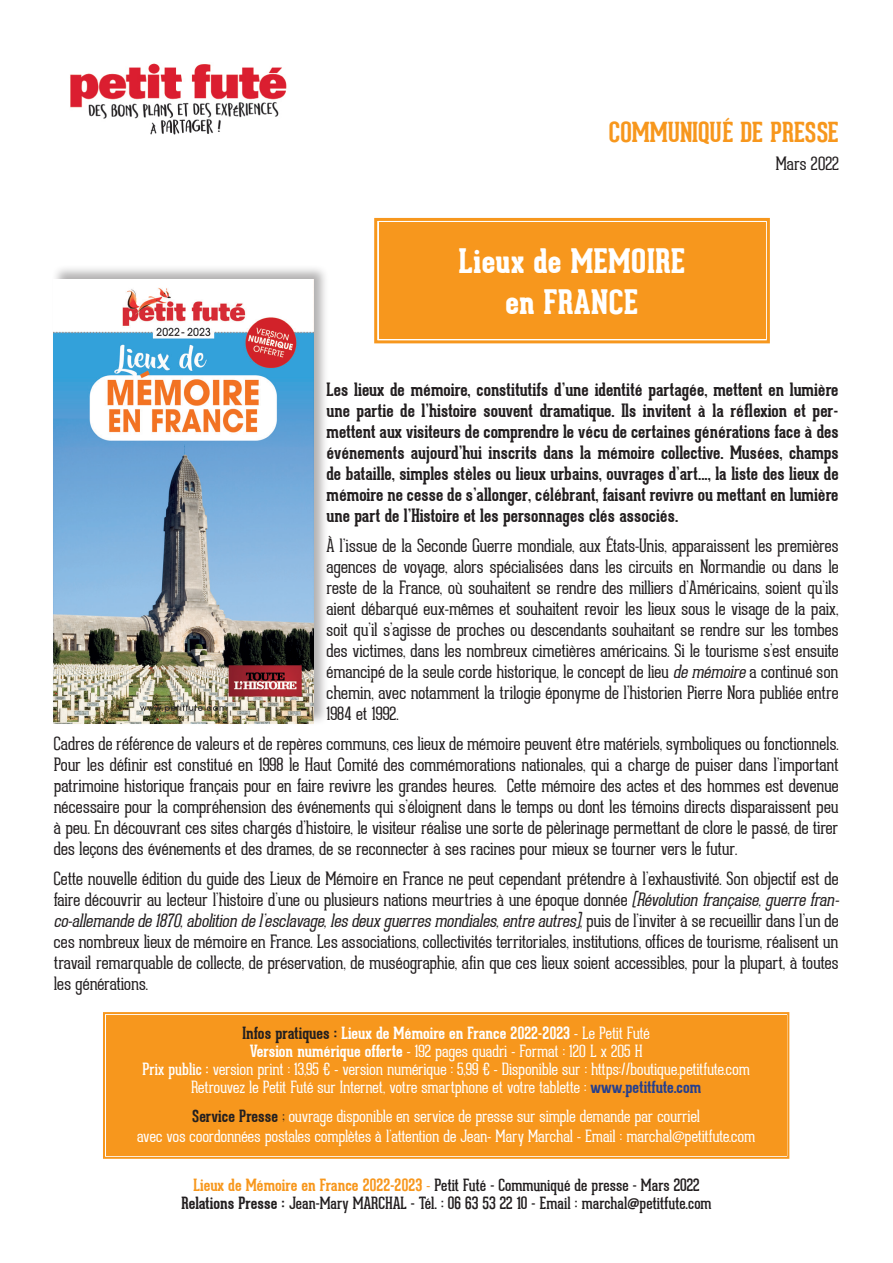
<style>
.page{position:relative;width:893px;height:1263px;background:#fff}
.page>*{position:absolute;margin:0;border:0;box-sizing:border-box;transform-origin:0 0}
.t1{font:800 33px/41.4px "Geared Slab";color:#fff;text-align:center}
.t2{font:700 27px "Geared Slab";color:#f7971d}
.t3{font:100 18px/21px "Geared Slab";letter-spacing:-.005em;color:#231f20;text-align:justify}
.t4{font:700 18px/21px "Geared Slab";color:#231f20;text-align:justify}
.t5{font:100 16.5px/18px "Geared Slab";letter-spacing:-.005em;color:#fff;text-align:center}
.t6{font:16.5px/18px "Geared Slab";color:#231f20;text-align:center}
.s1{font-style:italic}
.s2{font-weight:700;color:#231f20}
.s3{font-weight:700}
.s4{font-weight:400}
.s5{font-weight:700;color:#253f8e}
.s6{color:#231f20}
.s7{font-weight:700;color:#f7971d}
.s8{font-weight:100;color:#f7971d}
</style>
<div class="page">
<img style="left:70px;top:63px;width:217px;height:72px">
<div style="left:51px;top:264px;width:278px;height:462px;background:#231f20;opacity:.35"></div>
<img style="left:54px;top:280px;width:260px;height:444px">
<div style="left:103px;top:1012px;width:687px;height:147px;background:#f7971d"></div>
<div style="left:107px;top:1016px;width:678px;height:139px;border:2px solid #f7971d"></div>
<div style="left:374px;top:217px;width:396px;height:127px;background:#f7971d"></div>
<div style="left:380px;top:224px;width:384px;height:113px;border:3px solid #f7971d"></div>
<h2 class="t2" style="left:609px;top:115px;width:231px">COMMUNIQUÉ DE PRESSE</h2>
<p class="t3" style="left:776px;top:153px;width:65px">Mars 2022</p>
<h1 class="t1" style="left:459px;top:241px;width:228px">Lieux de MEMOIRE en FRANCE</h1>
<p class="t4" style="left:326px;top:379px;width:514px">Les lieux de mémoire, constitutifs d’une identité partagée, mettent en lumière une partie de l’histoire souvent dramatique. Ils invitent à la réflexion et per&shy;mettent aux visiteurs de comprendre le vécu de certaines générations face à des événements aujourd’hui inscrits dans la mémoire collective. Musées, champs de bataille, simples stèles ou lieux urbains, ouvrages d’art..., la liste des lieux de mémoire ne cesse de s’allonger, célébrant, faisant revivre ou mettant en lumière une part de l’Histoire et les personnages clés associés.</p>
<p class="t3" style="left:326px;top:535px;width:514px">À l’issue de la Seconde Guerre mondiale, aux États-Unis, apparaissent les premières agences de voyage, alors spécialisées dans les circuits en Normandie ou dans le reste de la France, où souhaitent se rendre des milliers d’Américains, soient qu’ils aient débarqué eux-mêmes et souhaitent revoir les lieux sous le visage de la paix, soit qu’il s’agisse de proches ou descendants souhaitant se rendre sur les tombes des victimes, dans les nombreux cimetières américains. Si le tourisme s’est ensuite émancipé de la seule corde historique, le concept de lieu <span class="s1">demémoire</span>a continué son chemin, avec notamment la trilogie éponyme de l’historien Pierre Nora publiée entre 1984 et 1992.</p>
<p class="t3" style="left:54px;top:733px;width:786px">Cadres de référence de valeurs et de repères communs, ces lieux de mémoire peuvent être matériels, symboliques ou fonctionnels.<br>Pour les définir est constitué en 1998 le Haut Comité des commémorations nationales, qui a charge de puiser dans l’important patrimoine historique français pour en faire revivre les grandes heures. Cette mémoire des actes et des hommes est devenue nécessaire pour la compréhension des événements qui s’éloignent dans le temps ou dont les témoins directs disparaissent peu à peu. En découvrant ces sites chargés d’histoire, le visiteur réalise une sorte de pèlerinage permettant de clore le passé, de tirer des leçons des événements et des drames, de se reconnecter à ses racines pour mieux se tourner vers le futur.</p>
<p class="t3" style="left:54px;top:868px;width:790px;text-align:left">Cette nouvelle édition du guide des Lieux de Mémoire en France ne peut cependant prétendre à l’exhaustivité. Son objectif est de faire découvrir au lecteur l’histoire d’une ou plusieurs nations meurtries à une époque donnée <span class="s1">(Révolution française,guerrefran&shy;co-allemandede1870,abolition del’esclavage,lesdeuxguerresmondiales,entreautres)</span>, p u i s d e l ’ i n v i t e r à s e r e c u e i l l i r d a n s l ’ u n d e ces nombreux lieux de mémoire en France. Les associations, collectivités territoriales, institutions, offices de tourisme, réalisent un travail remarquable de collecte, de préservation, de muséographie, afin que ces lieux soient accessibles, pour la plupart, à toutes les générations.</p>
<p class="t5" style="left:142px;top:1025px;width:609px"><span class="s2">Infos pratiques :</span> <span class="s3">Lieux de Mémoire en France 2022-2023</span> - Le Petit Futé<br><span class="s3">Version numérique offerte</span> - 192 pages quadri - Format : 120 L x 205 H<br><span class="s4">Prix public :</span> version print : 13,95 € - version numérique : 5,99 € - Disponible sur : https://boutique.petitfute.com Retrouvez le Petit Futé sur Internet, votre smartphone et votre tablette : <span class="s5">www.petitfute.com</span></p>
<p class="t5" style="left:137px;top:1107px;width:620px;line-height:19.8px"><span class="s2">Service Presse</span> <span class="s6">;</span> ouvrage disponible en service de presse sur simple demande par courriel<br>avec vos coordonnées postales complètes à l’attention de Jean- Mary Marchal - Email : marchal@petitfute.com</p>
<p class="t6" style="left:181px;top:1176px;width:532px"><span class="s7">Lieux de Mémoire en France 2022-2023</span> <span class="s8">-</span> Petit Futé - Communiqué de presse - Mars 2022<br><span class="s3">Relations Presse :</span> Jean-Mary MARCHAL - Tél. : 06 63 53 22 10 - Email : marchal@petitfute.com</p>
</div>
